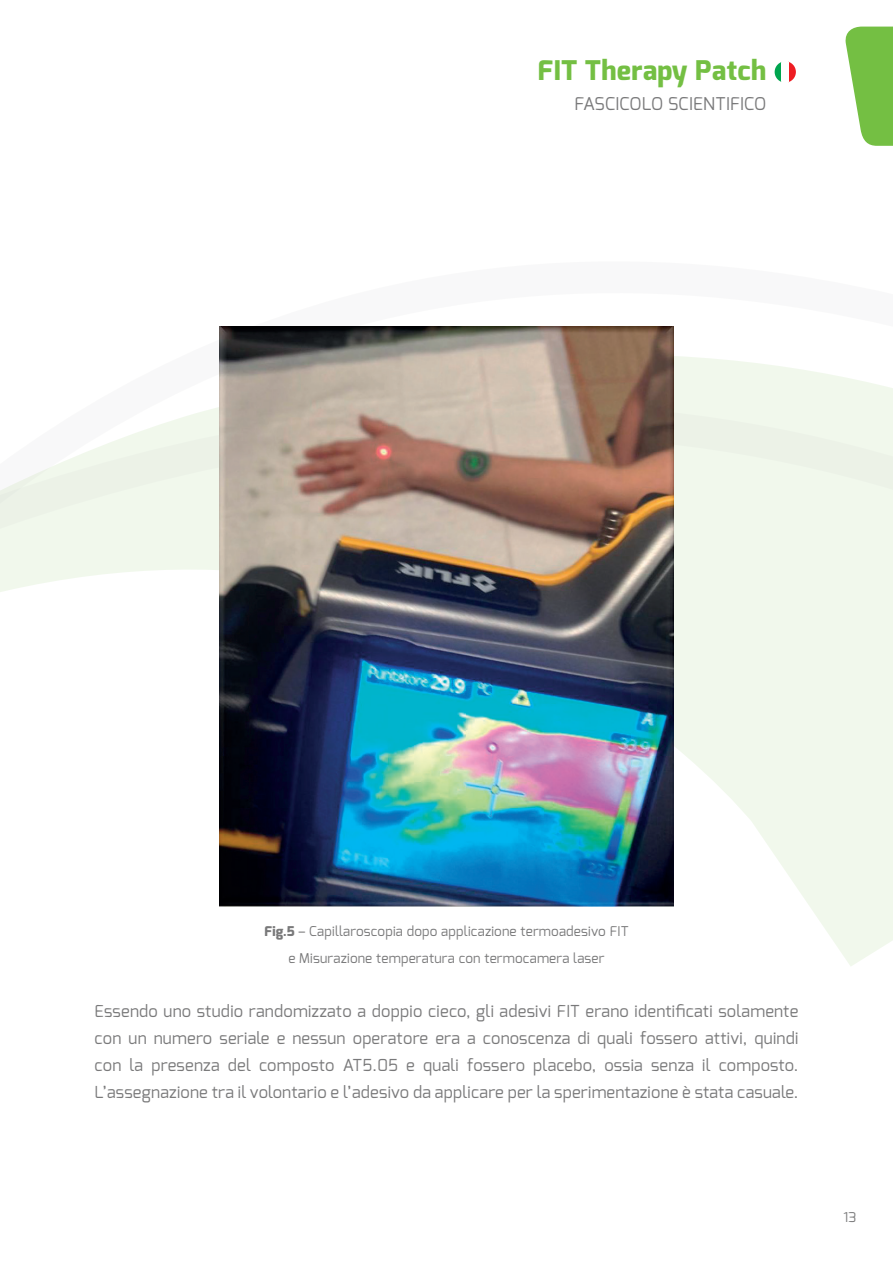
<style>
.page{position:relative;width:893px;height:1263px;background:#fff}
.page>*{position:absolute;margin:0;border:0;box-sizing:border-box;transform-origin:0 0}
.t1{font:800 27.15px "Exo";letter-spacing:.015em;color:#74bf43}
.t2{font:17.55px "Exo";letter-spacing:.015em;color:#79797a}
.t3{font:16.5px/27px "Exo";letter-spacing:.015em;color:#79797a;text-align:justify}
.t4{font:13.5px/27px "Exo";letter-spacing:.015em;color:#79797a;text-align:center}
.s1{font-weight:800}
</style>
<div class="page">
<svg style="left:219px;top:326px;width:674px;height:76px"></svg>
<svg style="left:0;top:402px;width:893px;height:564px"></svg>
<svg style="left:845px;top:27px;width:48px;height:119px"></svg>
<svg style="left:775px;top:62px;width:7px;height:20px"></svg>
<svg style="left:789px;top:62px;width:7px;height:20px"></svg>
<img style="left:220px;top:327px;width:453px;height:579px">
<h1 class="t1" style="left:538px;top:53px;width:230px">FIT Therapy Patch</h1>
<p class="t2" style="left:574px;top:92px;width:193px">FASCICOLO SCIENTIFICO</p>
<p class="t4" style="left:265px;top:918px;width:365px"><span class="s1">Fig.5</span> – Capillaroscopia dopo applicazione termoadesivo FIT e Misurazione temperatura con termocamera laser</p>
<p class="t3" style="left:95px;top:998px;width:705px">Essendo uno studio randomizzato a doppio cieco, gli adesivi FIT erano identificati solamente con un numero seriale e nessun operatore era a conoscenza di quali fossero attivi, quindi con la presenza del composto AT5.05 e quali fossero placebo, ossia senza il composto.<br>L’assegnazione tra il volontario e l’adesivo da applicare per la sperimentazione è stata casuale.</p>
<p class="t4" style="left:843px;top:1203px;width:15px">13</p>
</div>
